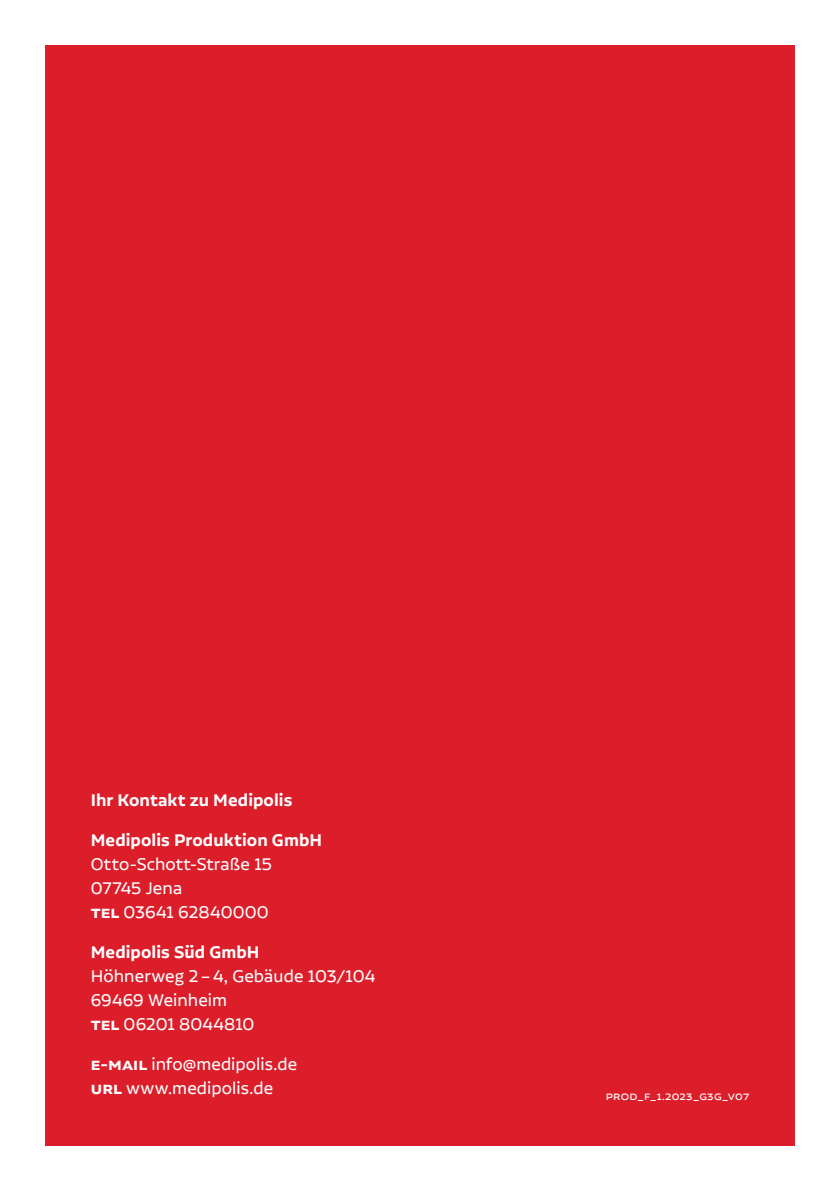
<style>
.page{position:relative;width:840px;height:1191px;background:#fff}
.page>*{position:absolute;margin:0;border:0;box-sizing:border-box;transform-origin:0 0}
.t1{font:20px/24px "Aalto Sans Pro";letter-spacing:.005em;color:#fff}
.t2{font:600 20px/40px "Aalto Sans Pro";letter-spacing:.005em;color:#fff}
.t3{font:14px "Aalto Sans Pro";letter-spacing:.01em;color:#fff}
.s1{font-weight:600}
</style>
<div class="page">
<div style="left:45px;top:45px;width:749px;height:1100px;background:#dc1e2b"></div>
<p class="t2" style="left:91px;top:779px;width:233px">Ihr Kontakt zu Medipolis<br>Medipolis Produktion GmbH</p>
<p class="t1" style="left:91px;top:851px;width:182px">Otto-Schott-Straße 15<br>07745 Jena<br><span class="s1">tel</span> 03641 62840000</p>
<p class="t2" style="left:91px;top:931px;width:170px">Medipolis Süd GmbH</p>
<p class="t1" style="left:91px;top:963px;width:286px">Höhnerweg 2 –4, Gebäude 103/104<br>69469 Weinheim<br><span class="s1">tel</span> 06201 8044810</p>
<p class="t1" style="left:91px;top:1051px;width:208px"><span class="s1">e-mail</span> info@medipolis.de <span class="s1">url</span> www.medipolis.de</p>
<p class="t3" style="left:605px;top:1088px;width:145px">PROD_F_1.2023_G3G_V07</p>
</div>
